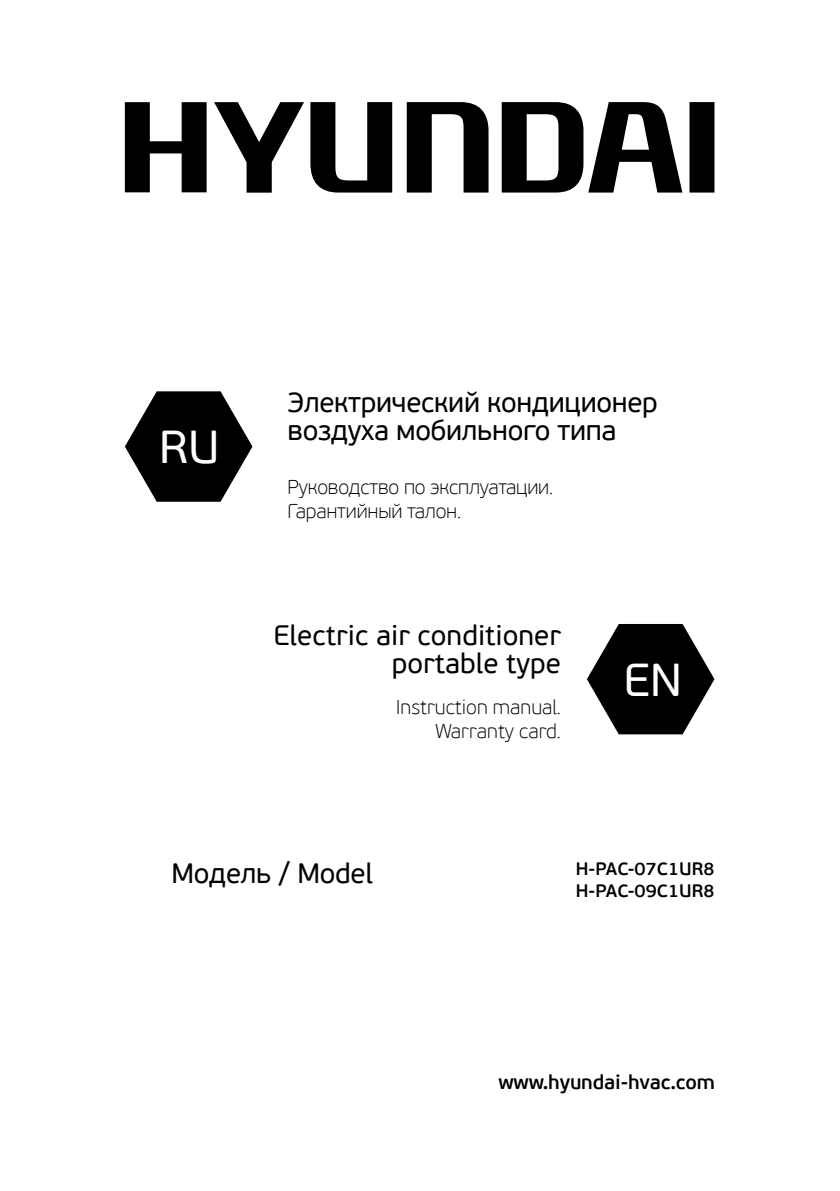
<style>
.page{position:relative;width:840px;height:1191px;background:#fff}
.page>*{position:absolute;margin:0;border:0;box-sizing:border-box;transform-origin:0 0}
.t1{font:46px "PF Beau Sans Pro";color:#fff}
.t2{font:28px/28px "PF Beau Sans Pro";letter-spacing:-.01em;color:#000}
.t3{font:100 20px/24px "PF Beau Sans Pro";letter-spacing:-.01em;color:#000}
.t4{font:600 20px "PF Beau Sans Pro";letter-spacing:-.01em;color:#000}
.t5{font:600 18px/21.6px "PF Beau Sans Pro";color:#000}
</style>
<div class="page">
<svg style="left:125px;top:391px;width:127px;height:111px"></svg>
<svg style="left:587px;top:624px;width:127px;height:110px"></svg>
<svg style="left:125px;top:102px;width:589px;height:91px;fill:#000"></svg>
<h1 class="t1" style="left:159px;top:421px;width:62px">RU</h1>
<p class="t2" style="left:287px;top:389px;width:372px">Электрический кондиционер воздуха мобильного типа</p>
<p class="t3" style="left:287px;top:475px;width:267px">Руководство по эксплуатации.<br>Гарантийный талон.</p>
<p class="t2" style="left:273px;top:622px;width:289px;text-align:right">Electric air conditioner portable type</p>
<p class="t3" style="left:395px;top:695px;width:167px;text-align:right">Instruction manual.<br>Warranty card.</p>
<h1 class="t1" style="left:623px;top:653px;width:60px">EN</h1>
<p class="t2" style="left:171px;top:860px;width:203px">Модель / Model</p>
<p class="t5" style="left:575px;top:858px;width:140px">H-PAC-07C1UR8<br>H-PAC-09C1UR8</p>
<p class="t4" style="left:498px;top:1070px;width:218px">www.hyundai-hvac.com</p>
</div>
